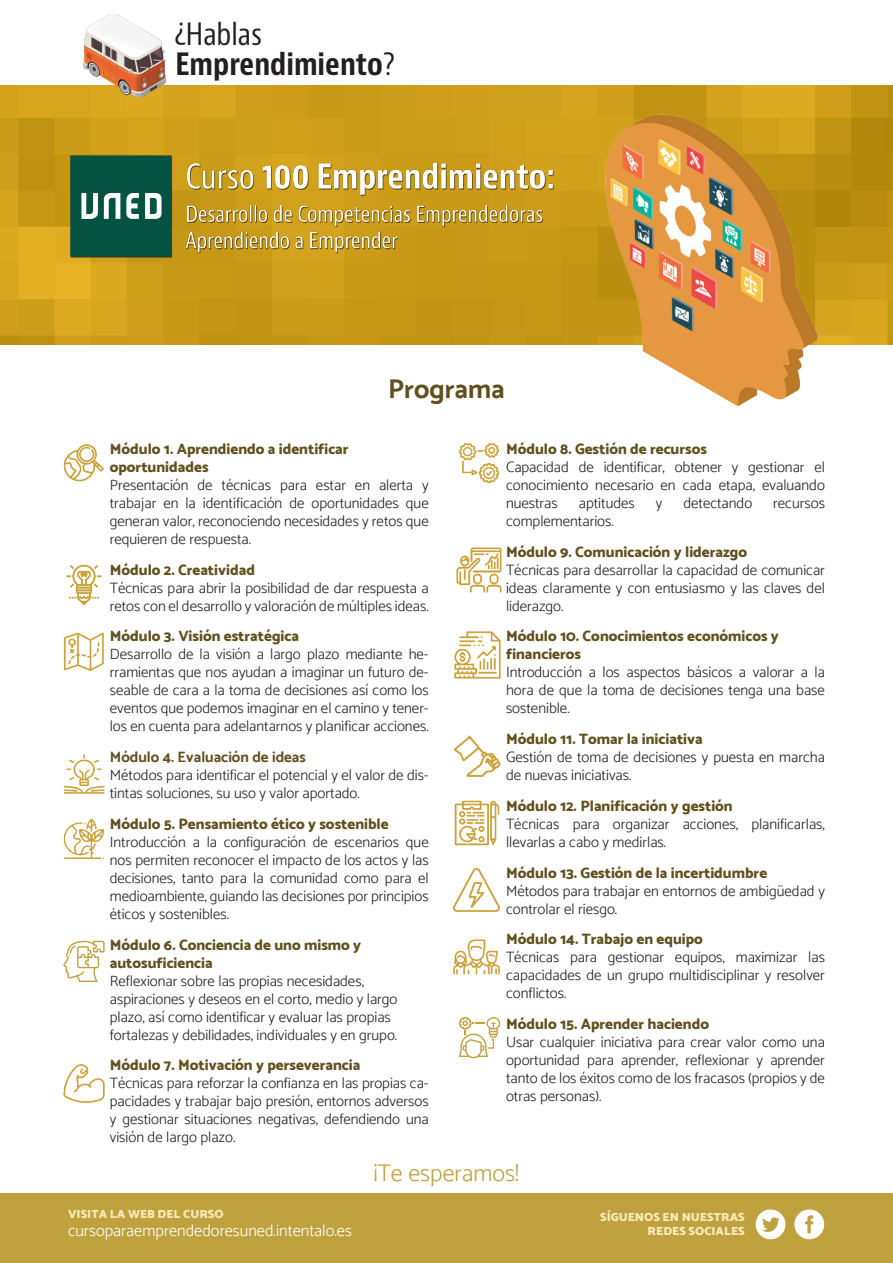
<style>
.page{position:relative;width:893px;height:1263px;background:#fff}
.page>*{position:absolute;margin:0;border:0;box-sizing:border-box;transform-origin:0 0}
.t1{font:700 condensed 30px "Bernino Sans";color:#231f20}
.t2{font:condensed 30px "Bernino Sans";color:#231f20}
.Modulo-Descripcion{font:700 27px "Catamaran";color:#60501e}
.t3{font:300 24px "Catamaran";color:#bfa13e}
.t4{font:300 16.5px "Catamaran";color:#fff}
.Modulo-Descripcion-2{font:300 15px/18px "Catamaran";color:#231f20;text-align:justify}
.Modulo-Titulo{font:800 15px/18px "Catamaran";color:#60501e}
.Modulo-Titulo-2{font:300 15px/18px "Catamaran";color:#231f20}
.Modulo-Titulo-3{font:700 15px "Catamaran";color:#60501e}
.t5{font:900 12px "Catamaran";color:#f9e9b7}
.s1{font-weight:400}
</style>
<div class="page">
<img style="left:0;top:85px;width:893px;height:259px">
<img style="left:68px;top:153px;width:486px;height:109px">
<img style="left:598px;top:111px;width:227px;height:296px">
<img style="left:456px;top:547px;width:46px;height:46px">
<img style="left:454px;top:735px;width:46px;height:42px">
<img style="left:454px;top:800px;width:46px;height:46px">
<img style="left:453px;top:868px;width:47px;height:44px">
<img style="left:453px;top:939px;width:47px;height:36px">
<img style="left:454px;top:631px;width:47px;height:47px">
<img style="left:63px;top:444px;width:41px;height:38px">
<img style="left:66px;top:564px;width:36px;height:41px">
<img style="left:63px;top:632px;width:41px;height:39px">
<img style="left:63px;top:754px;width:42px;height:40px">
<img style="left:63px;top:819px;width:41px;height:40px">
<img style="left:63px;top:1064px;width:42px;height:39px">
<img style="left:459px;top:442px;width:41px;height:41px">
<div style="left:0;top:1193px;width:893px;height:70px;background:#bfa13e"></div>
<svg style="left:756px;top:1209px;width:29px;height:30px"></svg>
<svg style="left:794px;top:1209px;width:30px;height:30px"></svg>
<img style="left:83px;top:14px;width:83px;height:83px">
<svg style="left:63px;top:941px;width:42px;height:41px"></svg>
<svg style="left:459px;top:1017px;width:41px;height:42px"></svg>
<p class="t2" style="left:175px;top:16px;width:88px">¿Hablas</p>
<p class="t1" style="left:175px;top:46px;width:221px">Emprendimiento<span class="s1">?</span></p>
<p class="Modulo-Descripcion" style="left:388px;top:373px;width:118px">Programa</p>
<p class="Modulo-Titulo" style="left:110px;top:440px;width:240px">Módulo 1. Aprendiendo a identificar oportunidades</p>
<p class="Modulo-Descripcion-2" style="left:110px;top:476px;width:320px">Presentación de técnicas para estar en alerta y trabajar en la identificación de oportunidades que generan valor, reconociendo necesidades y retos que requieren de respuesta.</p>
<p class="Modulo-Titulo" style="left:110px;top:560px;width:147px">Módulo 2. Creatividad</p>
<p class="Modulo-Descripcion-2" style="left:110px;top:578px;width:320px">Técnicas para abrir la posibilidad de dar respuesta a retos con el desarrollo y valoración de múltiples ideas.</p>
<p class="Modulo-Titulo" style="left:110px;top:627px;width:191px">Módulo 3. Visión estratégica</p>
<p class="Modulo-Descripcion-2" style="left:110px;top:645px;width:320px">Desarrollo de la visión a largo plazo mediante he&shy;rramientas que nos ayudan a imaginar un futuro de&shy;seable de cara a la toma de decisiones así como los eventos que podemos imaginar en el camino y tener&shy;los en cuenta para adelantarnos y planificar acciones.</p>
<p class="Modulo-Titulo-3" style="left:110px;top:748px;width:198px">Módulo 4. Evaluación de ideas</p>
<p class="Modulo-Descripcion-2" style="left:110px;top:766px;width:320px">Métodos para identificar el potencial y el valor de dis&shy;tintas soluciones, su uso y valor aportado.</p>
<p class="Modulo-Titulo" style="left:110px;top:815px;width:280px">Módulo 5. Pensamiento ético y sostenible</p>
<p class="Modulo-Descripcion-2" style="left:110px;top:833px;width:320px">Introducción a la configuración de escenarios que nos permiten reconocer el impacto de los actos y las decisiones, tanto para la comunidad como para el medioambiente, guiando las decisiones por principios éticos y sostenibles.</p>
<p class="Modulo-Titulo" style="left:110px;top:935px;width:253px">Módulo 6. Conciencia de uno mismo y autosuficiencia</p>
<p class="Modulo-Titulo-2" style="left:110px;top:971px;width:289px">Reflexionar sobre las propias necesidades, aspiraciones y deseos en el corto, medio y largo plazo, así como identificar y evaluar las propias fortalezas y debilidades, individuales y en grupo.</p>
<p class="Modulo-Titulo" style="left:110px;top:1056px;width:252px">Módulo 7. Motivación y perseverancia</p>
<p class="Modulo-Descripcion-2" style="left:110px;top:1074px;width:320px">Técnicas para reforzar la confianza en las propias ca&shy;pacidades y trabajar bajo presión, entornos adversos y gestionar situaciones negativas, defendiendo una visión de largo plazo.</p>
<p class="Modulo-Titulo" style="left:506px;top:440px;width:202px">Módulo 8. Gestión de recursos</p>
<p class="Modulo-Descripcion-2" style="left:506px;top:458px;width:320px">Capacidad de identificar, obtener y gestionar el conocimiento necesario en cada etapa, evaluando nuestras</p>
<p class="Modulo-Descripcion-2" style="left:579px;top:494px;width:57px">aptitudes</p>
<p class="Modulo-Descripcion-2" style="left:656px;top:494px;width:8px">y</p>
<p class="Modulo-Descripcion-2" style="left:683px;top:494px;width:70px">detectando</p>
<p class="Modulo-Descripcion-2" style="left:773px;top:494px;width:53px">recursos</p>
<p class="Modulo-Descripcion-2" style="left:506px;top:512px;width:109px">complementarios.</p>
<p class="Modulo-Titulo" style="left:506px;top:542px;width:243px">Módulo 9. Comunicación y liderazgo</p>
<p class="Modulo-Descripcion-2" style="left:506px;top:560px;width:320px">Técnicas para desarrollar la capacidad de comunicar ideas claramente y con entusiasmo y las claves del liderazgo.</p>
<p class="Modulo-Titulo" style="left:506px;top:627px;width:274px">Módulo 10. Conocimientos económicos y financieros</p>
<p class="Modulo-Descripcion-2" style="left:506px;top:663px;width:320px">Introducción a los aspectos básicos a valorar a la hora de que la toma de decisiones tenga una base sostenible.</p>
<p class="Modulo-Titulo" style="left:506px;top:730px;width:198px">Módulo 11. Tomar la iniciativa</p>
<p class="Modulo-Descripcion-2" style="left:506px;top:748px;width:320px">Gestión de toma de decisiones y puesta en marcha de nuevas iniciativas.</p>
<p class="Modulo-Titulo" style="left:506px;top:797px;width:228px">Módulo 12. Planificación y gestión</p>
<p class="Modulo-Descripcion-2" style="left:506px;top:815px;width:320px">Técnicas para organizar acciones, planificarlas, llevarlas a cabo y medirlas.</p>
<p class="Modulo-Titulo" style="left:506px;top:863px;width:263px">Módulo 13. Gestión de la incertidumbre</p>
<p class="Modulo-Descripcion-2" style="left:506px;top:881px;width:320px">Métodos para trabajar en entornos de ambigüedad y controlar el riesgo.</p>
<p class="Modulo-Titulo" style="left:506px;top:930px;width:198px">Módulo 14. Trabajo en equipo</p>
<p class="Modulo-Descripcion-2" style="left:506px;top:948px;width:320px">Técnicas para gestionar equipos, maximizar las capacidades de un grupo multidisciplinar y resolver conflictos.</p>
<p class="Modulo-Titulo" style="left:506px;top:1015px;width:204px">Módulo 15. Aprender haciendo</p>
<p class="Modulo-Descripcion-2" style="left:506px;top:1033px;width:320px">Usar cualquier iniciativa para crear valor como una oportunidad para aprender, reflexionar y aprender tanto de los éxitos como de los fracasos (propios y de otras personas).</p>
<p class="t3" style="left:374px;top:1158px;width:147px">¡Te esperamos!</p>
<p class="t5" style="left:68px;top:1207px;width:157px">VISITA LA WEB DEL CURSO</p>
<p class="t5" style="left:600px;top:1209px;width:146px">SÍGUENOS EN NUESTRAS</p>
<p class="t5" style="left:648px;top:1224px;width:99px">REDES SOCIALES</p>
<p class="t4" style="left:68px;top:1220px;width:285px">cursoparaemprendedoresuned.intentalo.es</p>
</div>
